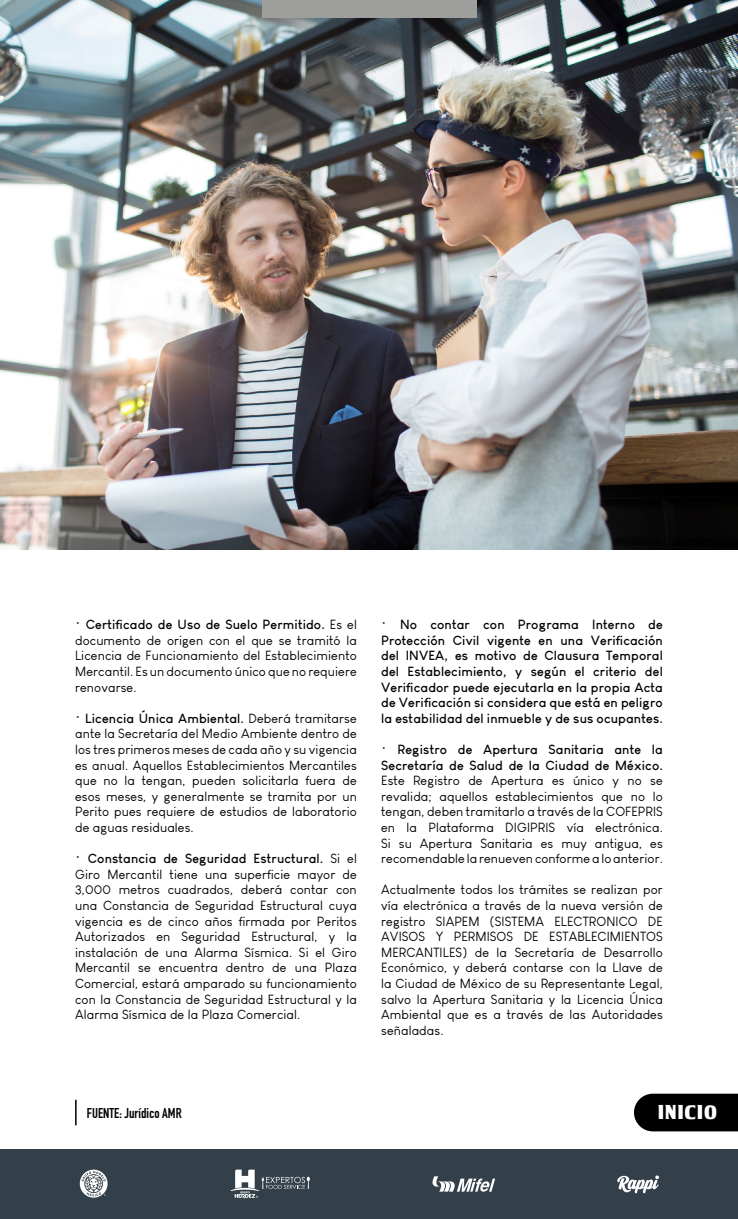
<style>
.page{position:relative;width:738px;height:1219px;background:#fff}
.page>*{position:absolute;margin:0;border:0;box-sizing:border-box;transform-origin:0 0}
.t1{font:20px "Tobago Poster";letter-spacing:.05em;color:#fff}
.t2{font:700 14px "DIN Condensed";color:#000}
.t3{font:13px/15.6px "Louis George Cafe";letter-spacing:.01em;color:#000;text-align:justify}
.t4{font:700 13px/15.6px "Louis George Cafe";letter-spacing:.01em;color:#000;text-align:justify}
.s1{font-weight:700}
.s2{font-weight:400}
</style>
<div class="page">
<img style="left:0;top:0;width:737px;height:550px">
<div style="left:0;top:1149px;width:737px;height:70px;background:#33404a"></div>
<svg style="left:80px;top:1170px;width:27px;height:28px"></svg>
<svg style="left:617px;top:1175px;width:41px;height:18px"></svg>
<svg style="left:230px;top:1170px;width:79px;height:28px"></svg>
<svg style="left:432px;top:1176px;width:62px;height:16px"></svg>
<div style="left:261px;top:0;width:215px;height:17px;background:#9e9e9c"></div>
<hr style="left:75px;top:1100px;width:2px;height:25px;background:#000">
<div style="left:634px;top:1094px;width:103px;height:37px;background:#000"></div>
<hr style="left:737px;top:1149px;width:1px;height:70px;background:#33404a">
<p class="t3" style="left:75px;top:617px;width:283px">• <span class="s1">Certificado de Uso de Suelo Permitido.</span> Es el documento de origen con el que se tramitó la Licencia de Funcionamiento del Establecimiento Mercantil. Es un documento único que no requiere renovarse.</p>
<p class="t3" style="left:75px;top:710px;width:283px">• <span class="s1">Licencia Única Ambiental.</span> Deberá tramitarse ante la Secretaría del Medio Ambiente dentro de los tres primeros meses de cada año y su vigencia es anual. Aquellos Establecimientos Mercantiles que no la tengan, pueden solicitarla fuera de esos meses, y generalmente se tramita por un Perito pues requiere de estudios de laboratorio de aguas residuales.</p>
<p class="t3" style="left:75px;top:851px;width:283px">• <span class="s1">Constancia de Seguridad Estructural.</span> Si el Giro Mercantil tiene una superficie mayor de 3,000 metros cuadrados, deberá contar con una Constancia de Seguridad Estructural cuya vigencia es de cinco años firmada por Peritos Autorizados en Seguridad Estructural, y la instalación de una Alarma Sísmica. Si el Giro Mercantil se encuentra dentro de una Plaza Comercial, estará amparado su funcionamiento con la Constancia de Seguridad Estructural y la Alarma Sísmica de la Plaza Comercial.</p>
<p class="t4" style="left:381px;top:616px;width:283px"><span class="s2">•</span> No contar con Programa Interno de Protección Civil vigente en una Verificación del INVEA, es motivo de Clausura Temporal del Establecimiento, y según el criterio del Verificador puede ejecutarla en la propia Acta de Verificación si considera que está en peligro la estabilidad del inmueble y de sus ocupantes.</p>
<p class="t4" style="left:381px;top:741px;width:283px"><span class="s2">•</span> Registro de Apertura Sanitaria ante la<br>Secretaría de Salud de la Ciudad de México.</p>
<p class="t3" style="left:381px;top:773px;width:283px">Este Registro de Apertura es único y no se revalida; aquellos establecimientos que no lo tengan, deben tramitarlo a través de la COFEPRIS en la Plataforma DIGIPRIS vía electrónica.<br>Si su Apertura Sanitaria es muy antigua, es recomendable la renueven conforme a lo anterior.</p>
<p class="t3" style="left:381px;top:882px;width:283px">Actualmente todos los trámites se realizan por vía electrónica a través de la nueva versión de registro SIAPEM (SISTEMA ELECTRONICO DE AVISOS Y PERMISOS DE ESTABLECIMIENTOS MERCANTILES) de la Secretaría de Desarrollo Económico, y deberá contarse con la Llave de la Ciudad de México de su Representante Legal, salvo la Apertura Sanitaria y la Licencia Única Ambiental que es a través de las Autoridades señaladas.</p>
<p class="t2" style="left:87px;top:1104px;width:96px">FUENTE: Jurídico AMR</p>
<h1 class="t1" style="left:656px;top:1100px;width:60px">INICIO</h1>
</div>
